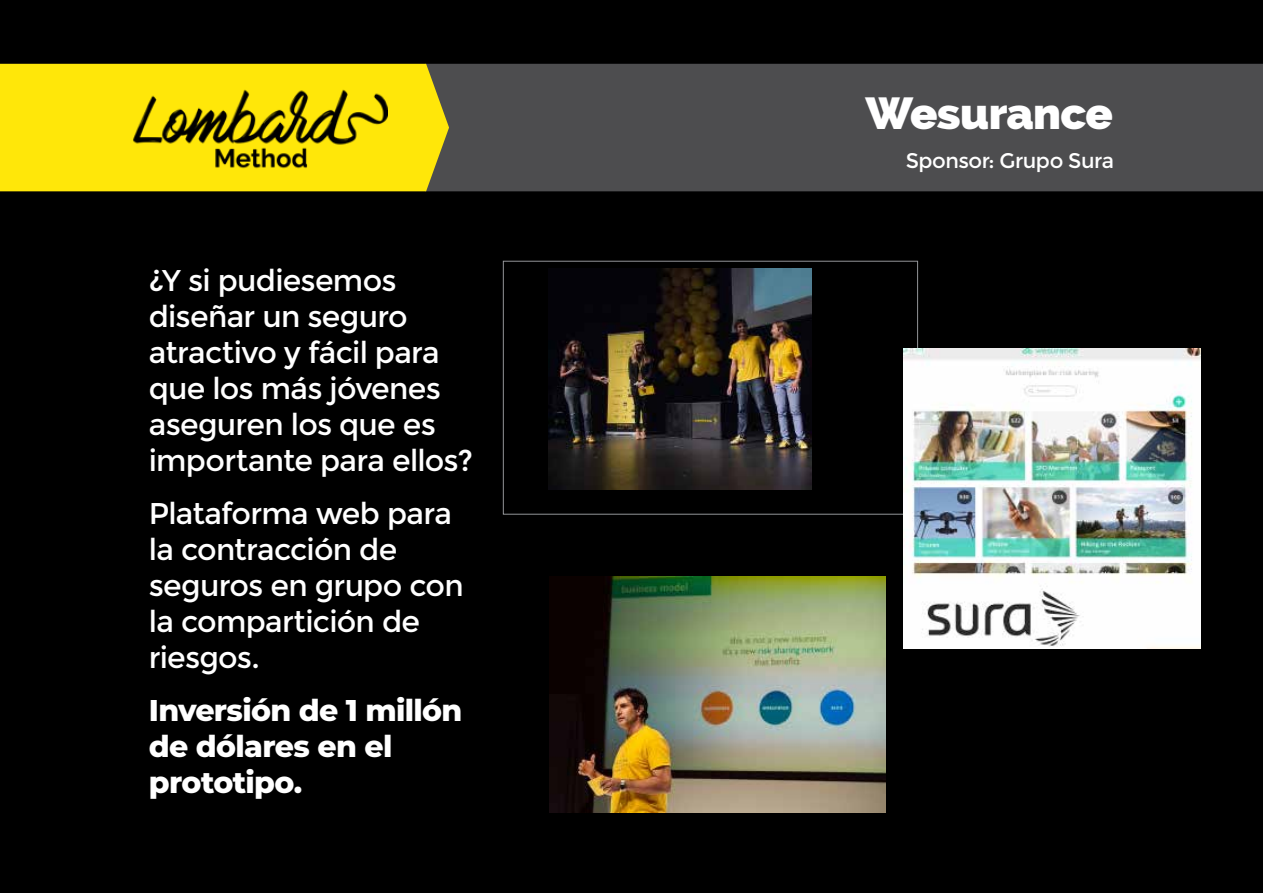
<style>
.page{position:relative;width:1263px;height:893px;background:#000}
.page>*{position:absolute;margin:0;border:0;box-sizing:border-box;transform-origin:0 0}
.t1{font:800 45px "Raleway";letter-spacing:-.015em;color:#fff}
.t2{font:30px/36px "Montserrat";letter-spacing:-.025em;color:#fff}
.t3{font:800 30px/36px "Montserrat";letter-spacing:-.025em;color:#fff}
.t4{font:21px "Montserrat";letter-spacing:-.02em;color:#fff}
</style>
<div class="page">
<div style="left:449px;top:64px;width:814px;height:127px;background:#4d4d4f"></div>
<div style="left:0;top:64px;width:449px;height:127px;background:#ffe709"></div>
<img style="left:131px;top:86px;width:256px;height:106px">
<div style="left:503px;top:261px;width:415px;height:254px;border:1px solid #939598"></div>
<img style="left:549px;top:269px;width:263px;height:220px">
<img style="left:549px;top:577px;width:337px;height:235px">
<img style="left:904px;top:349px;width:297px;height:299px">
<p class="t2" style="left:149px;top:262px;width:326px">¿Y si pudiesemos diseñar un seguro atractivo y fácil para que los más jóvenes aseguren los que es importante para ellos?</p>
<p class="t2" style="left:149px;top:495px;width:316px">Plataforma web para la contracción de seguros en grupo con la compartición de riesgos.</p>
<p class="t3" style="left:149px;top:690px;width:315px">Inversión de 1 millón de dólares en el prototipo.</p>
<h1 class="t1" style="left:865px;top:87px;width:249px">Wesurance</h1>
<p class="t4" style="left:906px;top:148px;width:210px">Sponsor: Grupo Sura</p>
</div>
